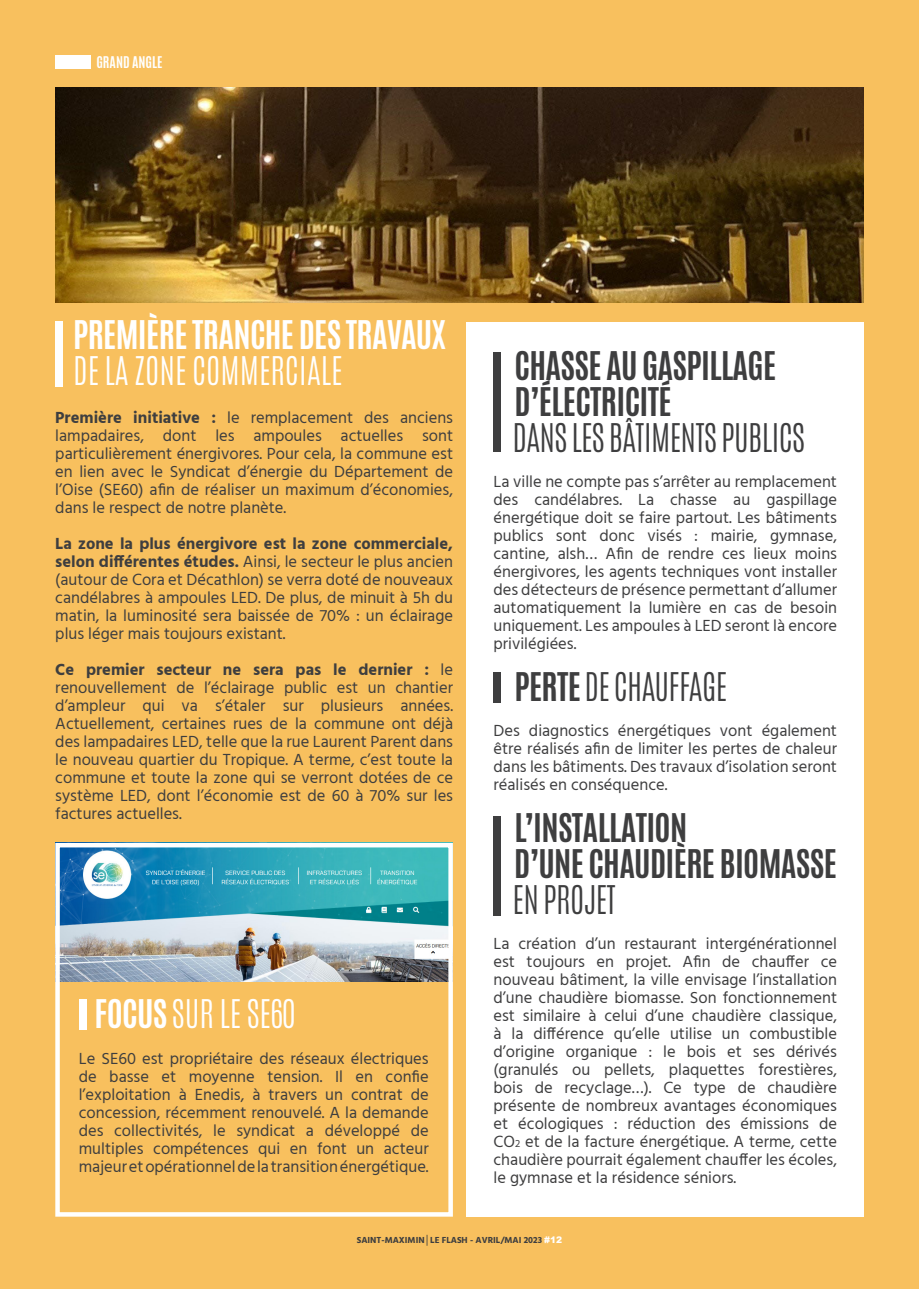
<style>
.page{position:relative;width:919px;height:1289px;background:#fff}
.page>*{position:absolute;margin:0;border:0;box-sizing:border-box;transform-origin:0 0}
.t1{font:700 33px "Antonio";letter-spacing:-.02em;color:#3e3e3f}
.t2{font:300 33px "Antonio";letter-spacing:-.02em;color:#3e3e3f}
.t3{font:300 33px "Antonio";color:#fff}
.t4{font:700 33px "Antonio";letter-spacing:-.02em;color:#fff}
.t5{font:16.5px/18px "Hind";color:#3e3e3f;text-align:justify}
.t6{font:700 13.5px "Antonio";color:#fff}
.t7{font:700 9px "Hind";color:#3e3e3f}
.s1{font-weight:700}
.s2{font-size:10.5px}
.s3{font-family:"Arial";font-weight:900}
.s4{font-family:"Arial";font-weight:900;color:#fff}
</style>
<div class="page">
<div style="left:906px;top:0;width:12px;height:1288px;background:#f8c05e"></div>
<div style="left:0;top:0;width:905px;height:1288px;background:#f8c05e"></div>
<div style="left:55px;top:55px;width:36px;height:13px;background:#fff"></div>
<div style="left:466px;top:322px;width:397px;height:894px;background:#fff"></div>
<img style="left:60px;top:848px;width:388px;height:133px">
<img style="left:55px;top:87px;width:808px;height:215px">
<div style="left:55px;top:321px;width:8px;height:65px;background:#fff"></div>
<div style="left:493px;top:352px;width:8px;height:100px;background:#3e3e3f"></div>
<div style="left:493px;top:816px;width:8px;height:100px;background:#3e3e3f"></div>
<div style="left:493px;top:672px;width:8px;height:30px;background:#3e3e3f"></div>
<div style="left:79px;top:998px;width:7px;height:31px;background:#fff"></div>
<div style="left:55px;top:843px;width:398px;height:373px;border:4px solid #fff"></div>
<p class="t6" style="left:96px;top:52px;width:68px">GRAND ANGLE</p>
<p class="t4" style="left:73px;top:310px;width:374px">PREMIÈRE TRANCHE DES TRAVAUX</p>
<p class="t3" style="left:73px;top:347px;width:271px">DE LA ZONE COMMERCIALE</p>
<p class="t5" style="left:55px;top:409px;width:399px"><span class="s1">Première initiative :</span> le remplacement des anciens lampadaires, dont les ampoules actuelles sont particulièrement énergivores. Pour cela, la commune est en lien avec le Syndicat d’énergie du Département de l’Oise (SE60) afin de réaliser un maximum d’économies, dans le respect de notre planète.</p>
<p class="t5" style="left:55px;top:535px;width:399px"><span class="s1">La zone la plus énergivore est la zone commerciale, selon différentes études.</span> Ainsi, le secteur le plus ancien (autour de Cora et Décathlon) se verra doté de nouveaux candélabres à ampoules LED. De plus, de minuit à 5h du matin, la luminosité sera baissée de 70% : un éclairage plus léger mais toujours existant.</p>
<p class="t5" style="left:55px;top:661px;width:399px"><span class="s1">Ce premier secteur ne sera pas le dernier :</span> le renouvellement de l’éclairage public est un chantier d’ampleur qui va s’étaler sur plusieurs années.<br>Actuellement, certaines rues de la commune ont déjà des lampadaires LED, telle que la rue Laurent Parent dans le nouveau quartier du Tropique. A terme, c’est toute la commune et toute la zone qui se verront dotées de ce système LED, dont l’économie est de 60 à 70% sur les factures actuelles.</p>
<p class="t3" style="left:94px;top:990px;width:202px"><span class="s1">FOCUS</span> SUR LE SE60</p>
<p class="t5" style="left:79px;top:1050px;width:351px">Le SE60 est propriétaire des réseaux électriques de basse et moyenne tension. Il en confie l’exploitation à Enedis, à travers un contrat de concession, récemment renouvelé. A la demande des collectivités, le syndicat a développé de multiples compétences qui en font un acteur majeur et opérationnel de la transition énergétique.</p>
<p class="t1" style="left:514px;top:341px;width:263px">CHASSE AU GASPILLAGE</p>
<p class="t1" style="left:514px;top:377px;width:159px">D’ÉLECTRICITÉ</p>
<p class="t2" style="left:512px;top:414px;width:294px">DANS LES BÂTIMENTS PUBLICS</p>
<p class="t5" style="left:493px;top:473px;width:345px">La ville ne compte pas s’arrêter au remplacement des candélabres. La chasse au gaspillage énergétique doit se faire partout. Les bâtiments publics sont donc visés : mairie, gymnase, cantine, alsh… Afin de rendre ces lieux moins énergivores, les agents techniques vont installer des détecteurs de présence permettant d’allumer automatiquement la lumière en cas de besoin uniquement. Les ampoules à LED seront là encore privilégiées.</p>
<p class="t2" style="left:514px;top:663px;width:214px"><span class="s1">PERTE</span>DE CHAUFFAGE</p>
<p class="t5" style="left:493px;top:722px;width:345px">Des diagnostics énergétiques vont également être réalisés afin de limiter les pertes de chaleur dans les bâtiments. Des travaux d’isolation seront réalisés en conséquence.</p>
<p class="t1" style="left:514px;top:803px;width:174px">L’INSTALLATION</p>
<p class="t1" style="left:514px;top:839px;width:324px">D’UNE CHAUDIÈRE BIOMASSE</p>
<p class="t2" style="left:512px;top:876px;width:105px">EN PROJET</p>
<p class="t5" style="left:493px;top:935px;width:345px">La création d’un restaurant intergénérationnel est toujours en projet. Afin de chauffer ce nouveau bâtiment, la ville envisage l’installation d’une chaudière biomasse. Son fonctionnement est similaire à celui d’une chaudière classique, à la différence qu’elle utilise un combustible d’origine organique : le bois et ses dérivés (granulés ou pellets, plaquettes forestières, bois de recyclage…). Ce type de chaudière présente de nombreux avantages économiques et écologiques : réduction des émissions de CO<span class="s2">2</span> et de la facture énergétique. A terme, cette chaudière pourrait également chauffer les écoles, le gymnase et la résidence séniors.</p>
<p class="t7" style="left:357px;top:1234px;width:207px">SAINT-MAXIMIN<span class="s3">│</span>LE FLASH - AVRIL/MAI 2023 <span class="s4">#12</span></p>
</div>
